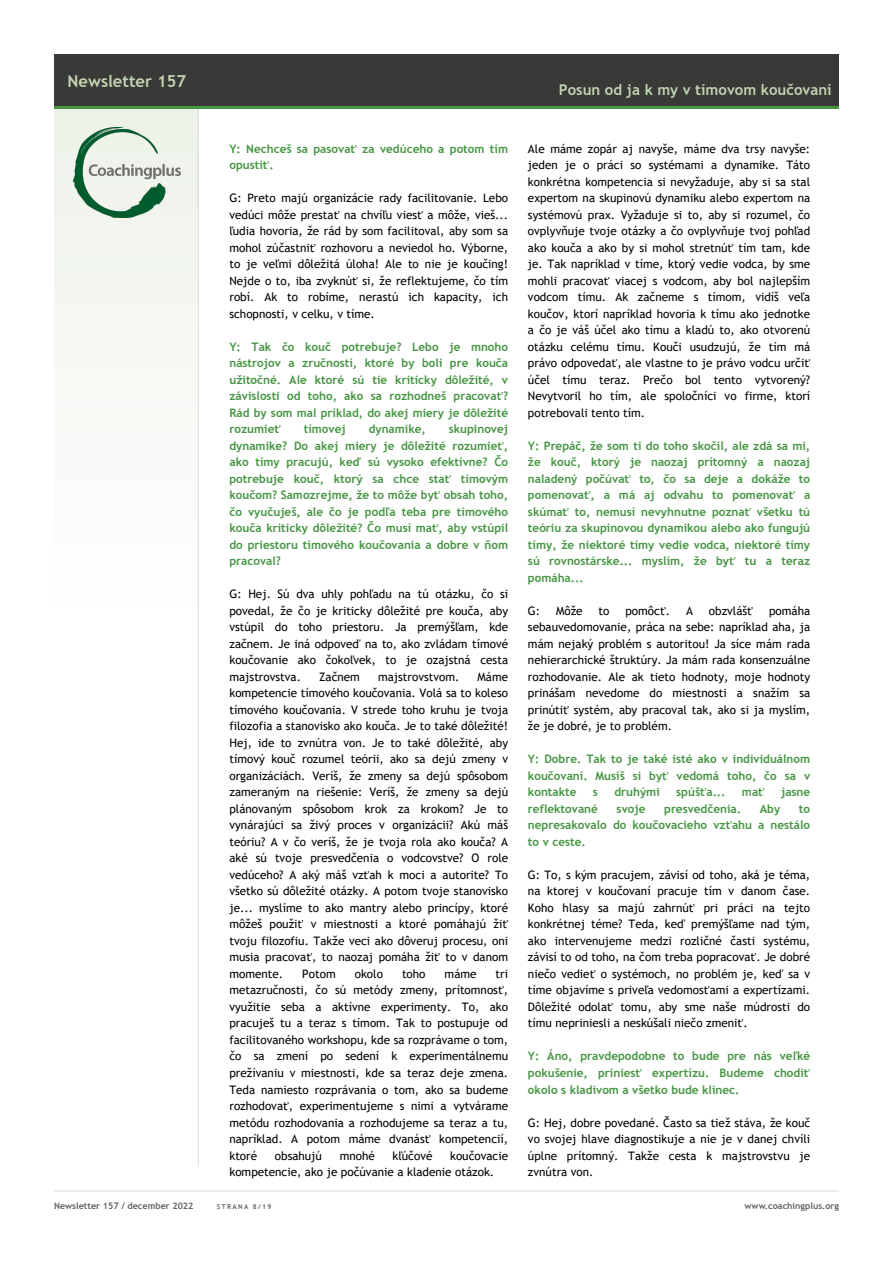
<style>
.page{position:relative;width:893px;height:1263px;background:#fff}
.page>*{position:absolute;margin:0;border:0;box-sizing:border-box;transform-origin:0 0}
.t1{font:700 16.5px "Trebuchet MS";color:#c0d2b0}
.t2{font:700 15px "Trebuchet MS";color:#c0d2b0}
.t3{font:11.7px/16.5px "Trebuchet MS";color:#000;text-align:justify}
.t4{font:700 11.7px/16.5px "Trebuchet MS";color:#459542;text-align:justify}
.t5{font:700 9px "Trebuchet MS";color:#646363}
.t6{font:700 6.75px "Trebuchet MS";letter-spacing:.2em;color:#646363}
</style>
<div class="page">
<div style="left:54px;top:106px;width:145px;height:525px;background:#f7f9f6"></div>
<hr style="left:54px;top:1191px;width:785px;height:1px;background:#dadada">
<hr style="left:198px;top:108px;width:1px;height:1057px;background:#dadada">
<div style="left:54px;top:54px;width:785px;height:53px;background:#393938"></div>
<hr style="left:54px;top:106px;width:785px;height:3px;background:#469642">
<img style="left:74px;top:127px;width:106px;height:91px">
<h1 class="t1" style="left:68px;top:70px;width:120px">Newsletter 157</h1>
<p class="t5" style="left:54px;top:1200px;width:141px">Newsletter 157 / december 2022</p>
<p class="t4" style="left:229px;top:141px;width:280px">Y: Nechceš sa pasovať za vedúceho a potom tím opustiť.</p>
<p class="t3" style="left:229px;top:190px;width:280px">G: Preto majú organizácie rady facilitovanie. Lebo vedúci môže prestať na chvíľu viesť a môže, vieš... ľudia hovoria, že rád by som facilitoval, aby som sa mohol zúčastniť rozhovoru a neviedol ho. Výborne, to je veľmi dôležitá úloha! Ale to nie je koučing!<br>Nejde o to, iba zvyknúť si, že reflektujeme, čo tím robí. Ak to robíme, nerastú ich kapacity, ich schopnosti, v celku, v tíme.</p>
<p class="t4" style="left:229px;top:339px;width:280px">Y: Tak čo kouč potrebuje? Lebo je mnoho nástrojov a zručností, ktoré by boli pre kouča užitočné. Ale ktoré sú tie kriticky dôležité, v závislosti od toho, ako sa rozhodneš pracovať?<br>Rád by som mal príklad, do akej miery je dôležité rozumieť</p>
<p class="t4" style="left:229px;top:421px;width:280px;text-indent:219px">skupinovej dynamike? Do akej miery je dôležité rozumieť, ako tímy pracujú, keď sú vysoko efektívne? Čo potrebuje kouč, ktorý sa chce stať tímovým koučom? Samozrejme, že to môže byť obsah toho, čo vyučuješ, ale čo je podľa teba pre tímového kouča kriticky dôležité? Čo musí mať, aby vstúpil do priestoru tímového koučovania a dobre v ňom pracoval?</p>
<p class="t3" style="left:229px;top:586px;width:280px">G: Hej. Sú dva uhly pohľadu na tú otázku, čo si povedal, že čo je kriticky dôležité pre kouča, aby vstúpil do toho priestoru. Ja premýšľam, kde začnem. Je iná odpoveď na to, ako zvládam tímové koučovanie ako čokoľvek, to je ozajstná cesta majstrovstva.</p>
<p class="t4" style="left:304px;top:421px;width:43px">tímovej</p>
<p class="t4" style="left:369px;top:421px;width:59px">dynamike,</p>
<p class="t3" style="left:319px;top:668px;width:42px">Začnem</p>
<p class="t3" style="left:378px;top:668px;width:83px">majstrovstvom.</p>
<p class="t3" style="left:229px;top:668px;width:280px;text-indent:248px">Máme kompetencie tímového koučovania. Volá sa to koleso tímového koučovania. V strede toho kruhu je tvoja filozofia a stanovisko ako kouča. Je to také dôležité!<br>Hej, ide to zvnútra von. Je to také dôležité, aby tímový kouč rozumel teórii, ako sa dejú zmeny v organizáciách. Veríš, že zmeny sa dejú spôsobom zameraným na riešenie: Veríš, že zmeny sa dejú plánovaným spôsobom krok za krokom? Je to vynárajúci sa živý proces v organizácii? Akú máš teóriu? A v čo veríš, že je tvoja rola ako kouča? A aké sú tvoje presvedčenia o vodcovstve? O role vedúceho? A aký máš vzťah k moci a autorite? To všetko sú dôležité otázky. A potom tvoje stanovisko je... myslíme to ako mantry alebo princípy, ktoré môžeš použiť v miestnosti a ktoré pomáhajú žiť tvoju filozofiu. Takže veci ako dôveruj procesu, oni musia pracovať, to naozaj pomáha žiť to v danom momente.</p>
<p class="t3" style="left:302px;top:965px;width:35px">Potom</p>
<p class="t3" style="left:355px;top:965px;width:30px">okolo</p>
<p class="t3" style="left:402px;top:965px;width:25px">toho</p>
<p class="t3" style="left:445px;top:965px;width:33px">máme</p>
<p class="t3" style="left:229px;top:965px;width:280px;text-indent:266px">tri metazručnosti, čo sú metódy zmeny, prítomnosť, využitie seba a aktívne experimenty. To, ako pracuješ tu a teraz s tímom. Tak to postupuje od facilitovaného workshopu, kde sa rozprávame o tom, čo sa zmení po sedení k experimentálnemu prežívaniu v miestnosti, kde sa teraz deje zmena.<br>Teda namiesto rozprávania o tom, ako sa budeme rozhodovať, experimentujeme s nimi a vytvárame metódu rozhodovania a rozhodujeme sa teraz a tu, napríklad. A potom máme dvanásť kompetencií, ktoré</p>
<p class="t3" style="left:229px;top:1147px;width:280px;text-indent:221px">koučovacie kompetencie, ako je počúvanie a kladenie otázok.</p>
<p class="t3" style="left:275px;top:1147px;width:49px">obsahujú</p>
<p class="t3" style="left:340px;top:1147px;width:37px">mnohé</p>
<p class="t3" style="left:392px;top:1147px;width:41px">kľúčové</p>
<p class="t2" style="left:559px;top:81px;width:274px">Posun od ja k my v tímovom koučovaní</p>
<p class="t3" style="left:528px;top:140px;width:284px">Ale máme zopár aj navyše, máme dva trsy navyše: jeden je o práci so systémami a dynamike. Táto konkrétna kompetencia si nevyžaduje, aby si sa stal expertom na skupinovú dynamiku alebo expertom na systémovú prax. Vyžaduje si to, aby si rozumel, čo ovplyvňuje tvoje otázky a čo ovplyvňuje tvoj pohľad ako kouča a ako by si mohol stretnúť tím tam, kde je. Tak napríklad v tíme, ktorý vedie vodca, by sme mohli pracovať viacej s vodcom, aby bol najlepším vodcom tímu. Ak začneme s tímom, vidíš veľa koučov, ktorí napríklad hovoria k tímu ako jednotke a čo je váš účel ako tímu a kladú to, ako otvorenú otázku celému tímu. Kouči usudzujú, že tím má právo odpovedať, ale vlastne to je právo vodcu určiť účel tímu teraz. Prečo bol tento vytvorený?<br>Nevytvoril ho tím, ale spoločníci vo firme, ktorí potrebovali tento tím.</p>
<p class="t4" style="left:528px;top:438px;width:284px">Y: Prepáč, že som ti do toho skočil, ale zdá sa mi, že kouč, ktorý je naozaj prítomný a naozaj naladený počúvať to, čo sa deje a dokáže to pomenovať, a má aj odvahu to pomenovať a skúmať to, nemusí nevyhnutne poznať všetku tú teóriu za skupinovou dynamikou alebo ako fungujú tímy, že niektoré tímy vedie vodca, niektoré tímy sú rovnostárske... myslím, že byť tu a teraz pomáha...</p>
<p class="t3" style="left:528px;top:602px;width:14px">G:</p>
<p class="t3" style="left:556px;top:602px;width:28px">Môže</p>
<p class="t3" style="left:599px;top:602px;width:12px">to</p>
<p class="t3" style="left:625px;top:602px;width:46px">pomôcť.</p>
<p class="t3" style="left:686px;top:602px;width:8px">A</p>
<p class="t3" style="left:709px;top:602px;width:46px">obzvlášť</p>
<p class="t3" style="left:528px;top:602px;width:284px;text-indent:241px">pomáha sebauvedomovanie, práca na sebe: napríklad aha, ja mám nejaký problém s autoritou! Ja síce mám rada nehierarchické štruktúry. Ja mám rada konsenzuálne rozhodovanie. Ale ak tieto hodnoty, moje hodnoty prinášam nevedome do miestnosti a snažím sa prinútiť systém, aby pracoval tak, ako si ja myslím, že je dobré, je to problém.</p>
<p class="t4" style="left:528px;top:751px;width:284px">Y: Dobre. Tak to je také isté ako v individuálnom koučovaní. Musíš si byť vedomá toho, čo sa v kontakte</p>
<p class="t4" style="left:593px;top:784px;width:7px">s</p>
<p class="t4" style="left:614px;top:784px;width:47px">druhými</p>
<p class="t4" style="left:676px;top:784px;width:51px">spúšťa...</p>
<p class="t4" style="left:742px;top:784px;width:24px">mať</p>
<p class="t4" style="left:781px;top:784px;width:31px">jasne</p>
<p class="t4" style="left:528px;top:800px;width:71px">reflektované</p>
<p class="t4" style="left:617px;top:800px;width:30px">svoje</p>
<p class="t4" style="left:664px;top:800px;width:78px">presvedčenia.</p>
<p class="t4" style="left:760px;top:800px;width:22px">Aby</p>
<p class="t4" style="left:528px;top:800px;width:284px;text-indent:271px">to nepresakovalo do koučovacieho vzťahu a nestálo to v ceste.</p>
<p class="t3" style="left:528px;top:866px;width:284px">G: To, s kým pracujem, závisí od toho, aká je téma, na ktorej v koučovaní pracuje tím v danom čase.<br>Koho hlasy sa majú zahrnúť pri práci na tejto konkrétnej téme? Teda, keď premýšľame nad tým, ako intervenujeme medzi rozličné časti systému, závisí to od toho, na čom treba popracovať. Je dobré niečo vedieť o systémoch, no problém je, keď sa v tíme objavíme s priveľa vedomosťami a expertízami.<br>Dôležité odolať tomu, aby sme naše múdrosti do tímu nepriniesli a neskúšali niečo zmeniť.</p>
<p class="t4" style="left:528px;top:1048px;width:284px">Y: Áno, pravdepodobne to bude pre nás veľké pokušenie, priniesť expertízu. Budeme chodiť okolo s kladivom a všetko bude klinec.</p>
<p class="t3" style="left:528px;top:1114px;width:284px">G: Hej, dobre povedané. Často sa tiež stáva, že kouč vo svojej hlave diagnostikuje a nie je v danej chvíli úplne prítomný. Takže cesta k majstrovstvu je zvnútra von.</p>
<p class="t6" style="left:217px;top:1202px;width:56px">STRANA 8/19</p>
<p class="t5" style="left:745px;top:1200px;width:96px">www.coachingplus.org</p>
</div>
